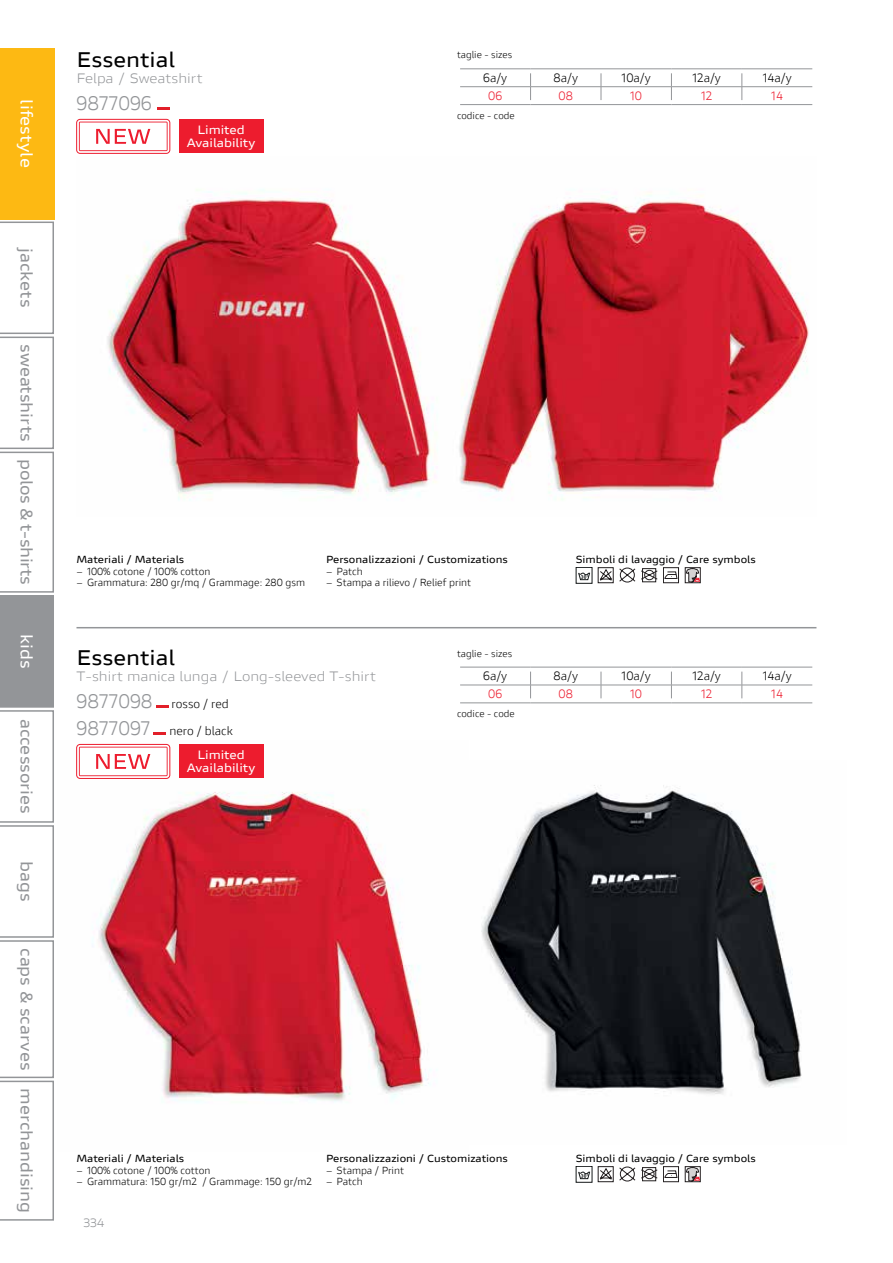
<style>
.page{position:relative;width:893px;height:1263px;background:#fff}
.page>*{position:absolute;margin:0;border:0;box-sizing:border-box;transform-origin:0 0}
.t1{font:700 21px "Ducati Style Ext";color:#000}
.t2{font:19.5px "Ducati Style";color:#939598}
.t3{font:700 16.5px "Ducati Style Ext";color:#939598}
.t4{font:700 16.5px "Ducati Style Ext";color:#fff}
.t5{font:13.5px "Ducati Style Ext";color:#939598}
.t6{font:12px "Ducati Style";color:#000}
.t7{font:700 12px/13.5px "Ducati Style Ext";color:#fff;text-align:center}
.t8{font:12px "Ducati Style";color:#ed1c2e}
.t9{font:12px "Ducati Style Ext";color:#939598}
.t10{font:10.2px "Ducati Style";color:#000}
.t11{font:700 10.2px "Ducati Style Ext";color:#000}
.t12{font:9.75px "Ducati Style";color:#000}
</style>
<div class="page">
<div style="left:0;top:48px;width:54px;height:171px;background:#fdb913"></div>
<svg style="left:0;top:222px;width:54px;height:998px"></svg>
<img style="left:481px;top:785px;width:321px;height:309px">
<img style="left:76px;top:743px;width:355px;height:360px">
<img style="left:107px;top:189px;width:702px;height:311px">
<svg style="left:157px;top:108px;width:13px;height:2px"></svg>
<hr style="left:460px;top:69px;width:71px;height:1px;background:#939598">
<hr style="left:531px;top:69px;width:70px;height:1px;background:#939598">
<hr style="left:601px;top:69px;width:70px;height:1px;background:#939598">
<hr style="left:671px;top:69px;width:71px;height:1px;background:#939598">
<hr style="left:742px;top:69px;width:70px;height:1px;background:#939598">
<hr style="left:460px;top:86px;width:71px;height:1px;background:#939598">
<hr style="left:531px;top:86px;width:70px;height:1px;background:#939598">
<hr style="left:601px;top:86px;width:70px;height:1px;background:#939598">
<hr style="left:671px;top:86px;width:71px;height:1px;background:#939598">
<hr style="left:742px;top:86px;width:70px;height:1px;background:#939598">
<hr style="left:460px;top:104px;width:71px;height:1px;background:#939598">
<hr style="left:531px;top:104px;width:70px;height:1px;background:#939598">
<hr style="left:601px;top:104px;width:70px;height:1px;background:#939598">
<hr style="left:671px;top:104px;width:71px;height:1px;background:#939598">
<hr style="left:742px;top:104px;width:70px;height:1px;background:#939598">
<svg style="left:530px;top:73px;width:1px;height:27px"></svg>
<svg style="left:601px;top:73px;width:1px;height:27px"></svg>
<svg style="left:671px;top:73px;width:1px;height:27px"></svg>
<svg style="left:742px;top:73px;width:1px;height:27px"></svg>
<div style="left:576px;top:567px;width:16px;height:16px;border:1px solid #131718"></div>
<svg style="left:578px;top:572px;width:12px;height:8px"></svg>
<div style="left:598px;top:567px;width:15px;height:16px;border:1px solid #231f20"></div>
<svg style="left:599px;top:568px;width:13px;height:13px"></svg>
<svg style="left:619px;top:568px;width:39px;height:15px"></svg>
<div style="left:644px;top:570px;width:10px;height:10px;border:1px solid #231f20;border-radius:50%"></div>
<div style="left:663px;top:567px;width:16px;height:16px;border:1px solid #231f20"></div>
<svg style="left:665px;top:571px;width:12px;height:8px"></svg>
<div style="left:685px;top:567px;width:15px;height:16px;border:1px solid #231f20"></div>
<svg style="left:686px;top:568px;width:14px;height:14px"></svg>
<hr style="left:76px;top:627px;width:740px;height:1px;background:#939598">
<svg style="left:156px;top:706px;width:13px;height:2px"></svg>
<svg style="left:153px;top:733px;width:13px;height:2px"></svg>
<hr style="left:460px;top:667px;width:71px;height:1px;background:#939598">
<hr style="left:531px;top:667px;width:70px;height:1px;background:#939598">
<hr style="left:601px;top:667px;width:70px;height:1px;background:#939598">
<hr style="left:671px;top:667px;width:71px;height:1px;background:#939598">
<hr style="left:742px;top:667px;width:70px;height:1px;background:#939598">
<hr style="left:460px;top:685px;width:71px;height:1px;background:#939598">
<hr style="left:531px;top:685px;width:70px;height:1px;background:#939598">
<hr style="left:601px;top:685px;width:70px;height:1px;background:#939598">
<hr style="left:671px;top:685px;width:71px;height:1px;background:#939598">
<hr style="left:742px;top:685px;width:70px;height:1px;background:#939598">
<hr style="left:460px;top:703px;width:71px;height:1px;background:#939598">
<hr style="left:531px;top:703px;width:70px;height:1px;background:#939598">
<hr style="left:601px;top:703px;width:70px;height:1px;background:#939598">
<hr style="left:671px;top:703px;width:71px;height:1px;background:#939598">
<hr style="left:742px;top:703px;width:70px;height:1px;background:#939598">
<svg style="left:530px;top:672px;width:1px;height:26px"></svg>
<svg style="left:601px;top:672px;width:1px;height:26px"></svg>
<svg style="left:671px;top:672px;width:1px;height:26px"></svg>
<svg style="left:742px;top:672px;width:1px;height:26px"></svg>
<div style="left:576px;top:1166px;width:16px;height:16px;border:1px solid #131718"></div>
<svg style="left:578px;top:1171px;width:12px;height:8px"></svg>
<div style="left:598px;top:1166px;width:15px;height:16px;border:1px solid #231f20"></div>
<svg style="left:599px;top:1167px;width:13px;height:13px"></svg>
<svg style="left:619px;top:1166px;width:39px;height:15px"></svg>
<div style="left:644px;top:1169px;width:10px;height:10px;border:1px solid #231f20;border-radius:50%"></div>
<div style="left:663px;top:1166px;width:16px;height:16px;border:1px solid #231f20"></div>
<svg style="left:665px;top:1170px;width:12px;height:8px"></svg>
<div style="left:685px;top:1166px;width:15px;height:16px;border:1px solid #231f20"></div>
<svg style="left:686px;top:1167px;width:14px;height:14px"></svg>
<div style="left:179px;top:119px;width:84px;height:34px;background:#ed1c2e"></div>
<svg style="left:77px;top:119px;width:93px;height:34px"></svg>
<div style="left:76px;top:119px;width:94px;height:35px;border:1px solid #ed1c2e;border-radius:4px"></div>
<svg style="left:79px;top:122px;width:89px;height:29px"></svg>
<div style="left:179px;top:744px;width:84px;height:34px;background:#ed1c2e"></div>
<svg style="left:77px;top:744px;width:93px;height:34px"></svg>
<div style="left:76px;top:744px;width:94px;height:35px;border:1px solid #ed1c2e;border-radius:4px"></div>
<svg style="left:79px;top:747px;width:89px;height:29px"></svg>
<h3 class="t4" style="left:37px;top:99px;width:70px;rotate:90deg">lifestyle</h3>
<h3 class="t3" style="left:37px;top:248px;width:60px;rotate:90deg">jackets</h3>
<h3 class="t3" style="left:37px;top:344px;width:243px;rotate:90deg">sweatshirts polos &amp; t-shirts</h3>
<h3 class="t4" style="left:37px;top:634px;width:36px;rotate:90deg">kids</h3>
<h3 class="t3" style="left:37px;top:719px;width:96px;rotate:90deg">accessories</h3>
<h3 class="t3" style="left:37px;top:861px;width:42px;rotate:90deg">bags</h3>
<h3 class="t3" style="left:37px;top:948px;width:266px;rotate:90deg">caps &amp; scarves merchandising</h3>
<h1 class="t1" style="left:76px;top:45px;width:100px">Essential</h1>
<h3 class="t5" style="left:76px;top:70px;width:128px">Felpa / Sweatshirt</h3>
<h2 class="t2" style="left:76px;top:91px;width:77px">9877096</h2>
<p class="t7" style="left:187px;top:123px;width:70px">Limited<br>Availability</p>
<p class="t12" style="left:457px;top:49px;width:57px">taglie - sizes</p>
<p class="t6" style="left:483px;top:71px;width:25px">6a/y</p>
<p class="t6" style="left:554px;top:71px;width:26px">8a/y</p>
<p class="t6" style="left:622px;top:71px;width:31px">10a/y</p>
<p class="t6" style="left:692px;top:71px;width:30px">12a/y</p>
<p class="t6" style="left:763px;top:71px;width:31px">14a/y</p>
<p class="t8" style="left:488px;top:88px;width:15px">06</p>
<p class="t8" style="left:559px;top:88px;width:16px">08</p>
<p class="t8" style="left:630px;top:88px;width:13px">10</p>
<p class="t8" style="left:701px;top:88px;width:13px">12</p>
<p class="t8" style="left:771px;top:88px;width:13px">14</p>
<p class="t12" style="left:457px;top:109px;width:59px">codice - code</p>
<p class="t11" style="left:76px;top:553px;width:109px">Materiali / Materials</p>
<p class="t10" style="left:76px;top:565px;width:135px">– 100% cotone / 100% cotton</p>
<p class="t10" style="left:76px;top:576px;width:230px">– Grammatura: 280 gr/mq / Grammage: 280 gsm</p>
<p class="t11" style="left:326px;top:553px;width:183px">Personalizzazioni / Customizations</p>
<p class="t10" style="left:326px;top:565px;width:38px">– Patch</p>
<p class="t10" style="left:326px;top:576px;width:146px">– Stampa a rilievo / Relief print</p>
<p class="t11" style="left:576px;top:553px;width:181px">Simboli di lavaggio / Care symbols</p>
<h1 class="t1" style="left:76px;top:644px;width:100px">Essential</h1>
<h3 class="t5" style="left:76px;top:668px;width:301px">T-shirt manica lunga / Long-sleeved T-shirt</h3>
<h2 class="t2" style="left:76px;top:689px;width:78px">9877098</h2>
<p class="t6" style="left:172px;top:696px;width:59px">rosso / red</p>
<h2 class="t2" style="left:76px;top:716px;width:75px">9877097</h2>
<p class="t6" style="left:169px;top:723px;width:65px">nero / black</p>
<p class="t7" style="left:187px;top:748px;width:70px">Limited<br>Availability</p>
<p class="t12" style="left:457px;top:647px;width:57px">taglie - sizes</p>
<p class="t6" style="left:483px;top:669px;width:25px">6a/y</p>
<p class="t6" style="left:554px;top:669px;width:26px">8a/y</p>
<p class="t6" style="left:622px;top:669px;width:31px">10a/y</p>
<p class="t6" style="left:692px;top:669px;width:30px">12a/y</p>
<p class="t6" style="left:763px;top:669px;width:31px">14a/y</p>
<p class="t8" style="left:488px;top:687px;width:15px">06</p>
<p class="t8" style="left:559px;top:687px;width:16px">08</p>
<p class="t8" style="left:630px;top:687px;width:13px">10</p>
<p class="t8" style="left:701px;top:687px;width:13px">12</p>
<p class="t8" style="left:771px;top:687px;width:13px">14</p>
<p class="t12" style="left:457px;top:708px;width:59px">codice - code</p>
<p class="t11" style="left:76px;top:1152px;width:109px">Materiali / Materials</p>
<p class="t10" style="left:76px;top:1163px;width:135px">– 100% cotone / 100% cotton</p>
<p class="t10" style="left:76px;top:1175px;width:237px">– Grammatura: 150 gr/m2 / Grammage: 150 gr/m2</p>
<p class="t9" style="left:83px;top:1215px;width:22px">334</p>
<p class="t11" style="left:326px;top:1152px;width:183px">Personalizzazioni / Customizations</p>
<p class="t10" style="left:326px;top:1163px;width:79px">– Stampa / Print</p>
<p class="t10" style="left:326px;top:1175px;width:38px">– Patch</p>
<p class="t11" style="left:576px;top:1152px;width:181px">Simboli di lavaggio / Care symbols</p>
</div>
